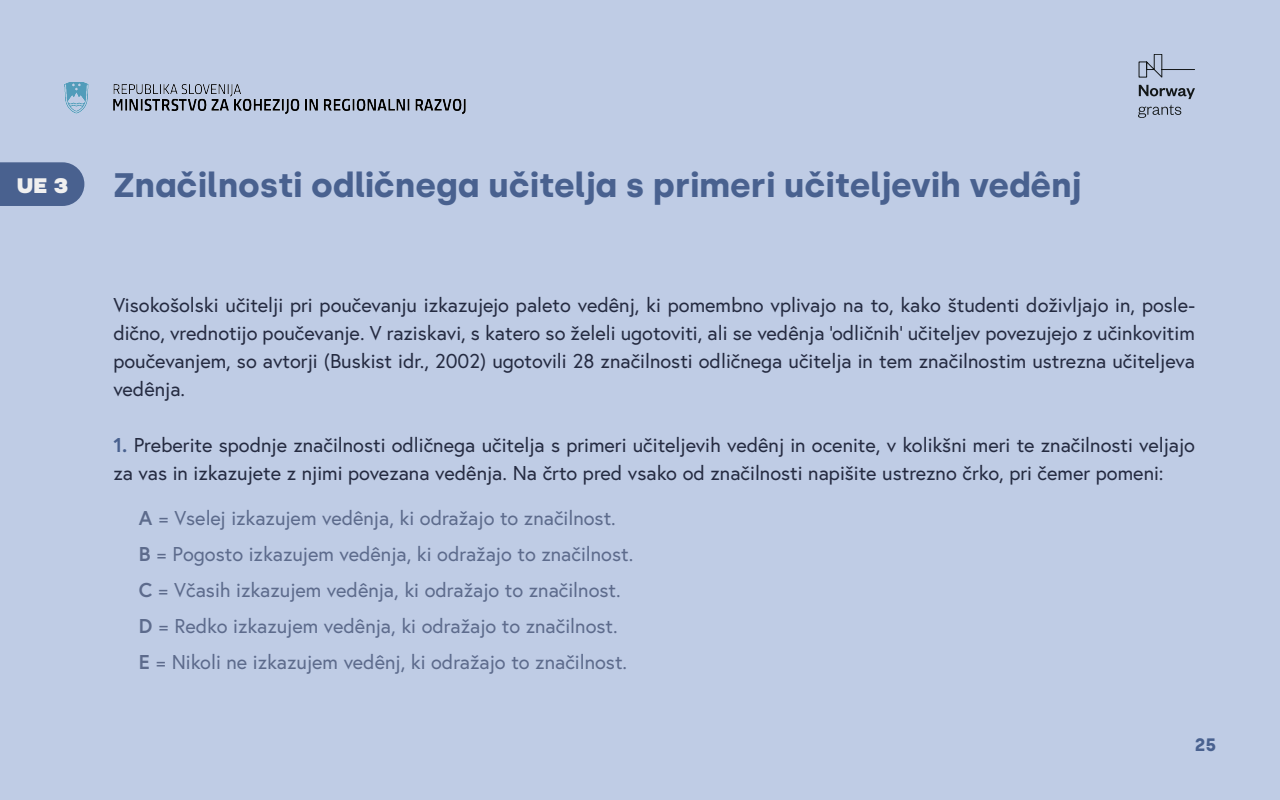
<style>
.page{position:relative;width:1280px;height:800px;background:#bfcce5}
.page>*{position:absolute;margin:0;border:0;box-sizing:border-box;transform-origin:0 0}
.t1{font:700 34px "Silka";color:#49618f}
.t2{font:21px "CHANEY";color:#f0f0f0}
.t3{font:20px/28px "Europa";color:#252b41;text-align:justify}
.t4{font:20px/36px "Europa";color:#5d6b8c}
.t5{font:700 18px "Silka";color:#49618f}
.s1{font-weight:700;color:#49618f}
.s2{font-weight:700}
</style>
<div class="page">
<svg style="left:0;top:162px;width:84px;height:44px;background:#4f6794"></svg>
<svg style="left:1138px;top:54px;width:57px;height:24px"></svg>
<svg style="left:1139px;top:85px;width:56px;height:14px"></svg>
<svg style="left:1138px;top:105px;width:43px;height:13px"></svg>
<img style="left:64px;top:82px;width:402px;height:33px">
<p class="t2" style="left:17px;top:172px;width:53px">UE 3</p>
<h1 class="t1" style="left:113px;top:165px;width:970px">Značilnosti odličnega učitelja s primeri učiteljevih vedênj</h1>
<p class="t3" style="left:113px;top:290px;width:1083px">Visokošolski učitelji pri poučevanju izkazujejo paleto vedênj, ki pomembno vplivajo na to, kako študenti doživljajo in, posle&shy;dično, vrednotijo poučevanje. V raziskavi, s katero so želeli ugotoviti, ali se vedênja ‘odličnih’ učiteljev povezujejo z učinkovitim poučevanjem, so avtorji (Buskist idr., 2002) ugotovili 28 značilnosti odličnega učitelja in tem značilnostim ustrezna učiteljeva vedênja.</p>
<p class="t3" style="left:113px;top:430px;width:1083px"><span class="s1">1.</span> Preberite spodnje značilnosti odličnega učitelja s primeri učiteljevih vedênj in ocenite, v kolikšni meri te značilnosti veljajo za vas in izkazujete z njimi povezana vedênja. Na črto pred vsako od značilnosti napišite ustrezno črko, pri čemer pomeni:</p>
<p class="t4" style="left:139px;top:500px;width:496px"><span class="s2">A</span> = Vselej izkazujem vedênja, ki odražajo to značilnost.<br><span class="s2">B</span> = Pogosto izkazujem vedênja, ki odražajo to značilnost.<br><span class="s2">C</span> = Včasih izkazujem vedênja, ki odražajo to značilnost.<br><span class="s2">D</span> = Redko izkazujem vedênja, ki odražajo to značilnost.<br><span class="s2">E</span> = Nikoli ne izkazujem vedênj, ki odražajo to značilnost.</p>
<p class="t5" style="left:1195px;top:734px;width:23px">25</p>
</div>
